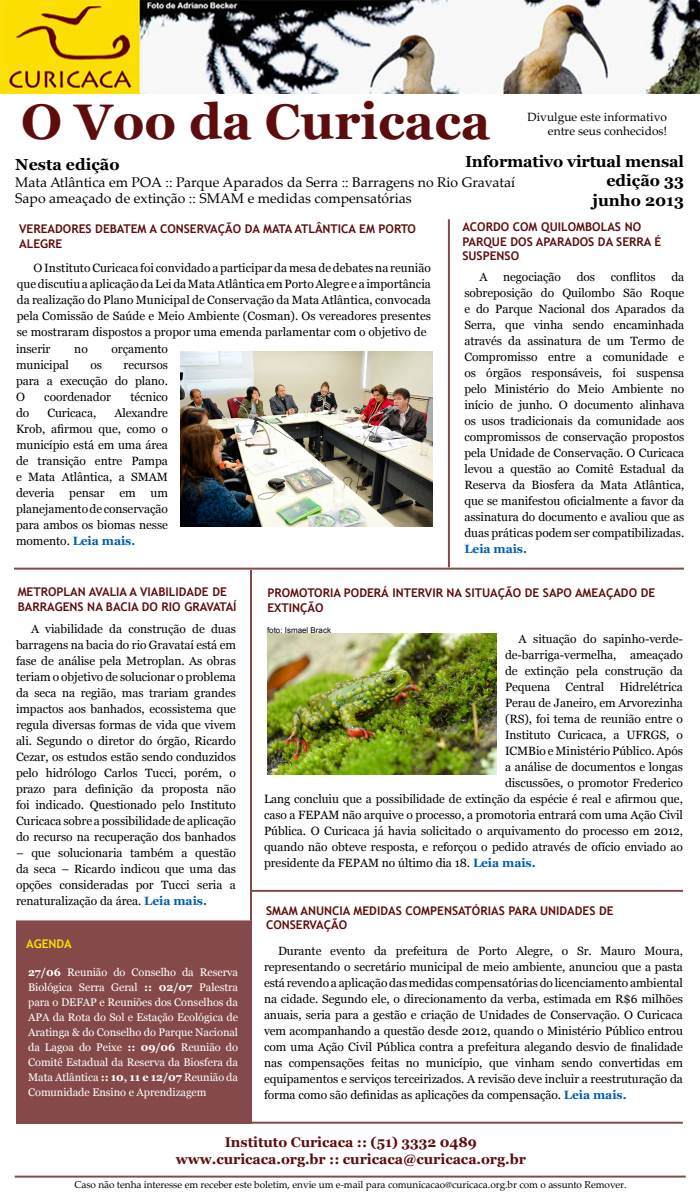
<style>
.page{position:relative;width:700px;height:1200px;background:#fff}
.page>*{position:absolute;margin:0;border:0;box-sizing:border-box;transform-origin:0 0}
.t1{font:700 50px "Georgia";color:#5d0d0d}
.t2{font:700 16px/19.2px "Georgia";color:#000;text-align:right}
.t3{font:14px "Palatino Linotype";color:#000}
.t4{font:700 14px "Georgia";letter-spacing:-.005em;color:#5d0d0d}
.t5{font:12px/16px "Georgia";letter-spacing:-.005em;color:#000;text-align:justify}
.t6{font:700 12px/14.4px "Trebuchet MS";color:#5d0d0d}
.t7{font:12px/14.4px "Palatino Linotype";color:#000;text-align:right}
.t8{font:700 12px "Trebuchet MS";color:#fcdf00}
.t9{font:11px/15px "Georgia";letter-spacing:-.005em;color:#fff;text-align:justify}
.t10{font:10px "Palatino Linotype";letter-spacing:-.005em;color:#000}
.t11{font:8px "Arial";color:#000}
.s1{font-weight:700;color:#005ead}
.s2{font-weight:700}
</style>
<div class="page">
<hr style="left:448px;top:219px;width:2px;height:348px;background:#5d0d0d">
<div style="left:16px;top:920px;width:236px;height:204px;background:#854949"></div>
<img style="left:0;top:0;width:700px;height:93px">
<hr style="left:14px;top:568px;width:670px;height:2px;background:#5d0d0d">
<hr style="left:15px;top:1176px;width:671px;height:2px;background:#5d0d0d">
<hr style="left:250px;top:570px;width:2px;height:351px;background:#5d0d0d">
<hr style="left:252px;top:890px;width:431px;height:2px;background:#5d0d0d">
<hr style="left:252px;top:1122px;width:431px;height:2px;background:#5d0d0d">
<img style="left:180px;top:352px;width:252px;height:174px">
<img style="left:267px;top:634px;width:229px;height:141px">
<p class="t1" style="left:21px;top:89px;width:471px">O Voo da Curicaca</p>
<p class="t2" style="left:465px;top:152px;width:221px">Informativo virtual mensal edição 33</p>
<p class="t2" style="left:592px;top:190px;width:93px">junho 2013</p>
<p class="t7" style="left:527px;top:109px;width:141px">Divulgue este informativo entre seus conhecidos!</p>
<p class="t2" style="left:15px;top:155px;width:106px">Nesta edição</p>
<p class="t3" style="left:15px;top:172px;width:501px">Mata Atlântica em POA :: Parque Aparados da Serra :: Barragens no Rio Gravataí</p>
<p class="t3" style="left:15px;top:189px;width:398px">Sapo ameaçado de extinção :: SMAM e medidas compensatórias</p>
<p class="t6" style="left:19px;top:222px;width:398px">VEREADORES DEBATEM A CONSERVAÇÃO DA MATA ATLÂNTICA EM PORTO<br>ALEGRE</p>
<p class="t5" style="left:17px;top:260px;width:416px;text-indent:17px">O Instituto Curicaca foi convidado a participar da mesa de debates na reunião que discutiu a aplicação da Lei da Mata Atlântica em Porto Alegre e a importância da realização do Plano Municipal de Conservação da Mata Atlântica, convocada pela Comissão de Saúde e Meio Ambiente (Cosman). Os vereadores presentes se mostraram dispostos a propor uma emenda parlamentar com o objetivo de</p>
<p class="t5" style="left:16px;top:341px;width:36px">inserir</p>
<p class="t5" style="left:74px;top:341px;width:15px">no</p>
<p class="t5" style="left:112px;top:341px;width:58px">orçamento</p>
<p class="t5" style="left:16px;top:357px;width:54px">municipal</p>
<p class="t5" style="left:90px;top:357px;width:13px">os</p>
<p class="t5" style="left:16px;top:357px;width:153px;text-indent:108px">recursos para a execução do plano.<br>O</p>
<p class="t5" style="left:44px;top:389px;width:68px">coordenador</p>
<p class="t5" style="left:130px;top:389px;width:39px">técnico</p>
<p class="t5" style="left:16px;top:405px;width:154px;text-indent:98px">Alexandre Krob, afirmou que, como o município está em uma área de transição entre Pampa e Mata Atlântica, a SMAM deveria pensar em um planejamento de conservação para ambos os biomas nesse momento. <span class="s1">Leia mais.</span></p>
<p class="t5" style="left:16px;top:405px;width:15px">do</p>
<p class="t5" style="left:47px;top:405px;width:50px">Curicaca,</p>
<p class="t6" style="left:462px;top:220px;width:200px">ACORDO COM QUILOMBOLAS NO<br>PARQUE DOS APARADOS DA SERRA É<br>SUSPENSO</p>
<p class="t5" style="left:479px;top:269px;width:10px">A</p>
<p class="t5" style="left:503px;top:269px;width:59px">negociação</p>
<p class="t5" style="left:577px;top:269px;width:20px">dos</p>
<p class="t5" style="left:611px;top:269px;width:46px">conflitos</p>
<p class="t5" style="left:464px;top:269px;width:222px;text-indent:207px">da sobreposição do Quilombo São Roque e do Parque Nacional dos Aparados da Serra, que vinha sendo encaminhada através da assinatura de um Termo de Compromisso entre a comunidade e os órgãos responsáveis, foi suspensa pelo Ministério do Meio Ambiente no início de junho. O documento alinhava os usos tradicionais da comunidade aos compromissos de conservação propostos pela Unidade de Conservação. O Curicaca levou a questão ao Comitê Estadual da Reserva da Biosfera da Mata Atlântica, que se manifestou oficialmente a favor da assinatura do documento e avaliou que as duas práticas podem ser compatibilizadas.<br><span class="s1">Leia mais.</span></p>
<p class="t6" style="left:18px;top:585px;width:220px">METROPLAN AVALIA A VIABILIDADE DE<br>BARRAGENS NA BACIA DO RIO GRAVATAÍ</p>
<p class="t5" style="left:16px;top:621px;width:222px;text-indent:15px">A viabilidade da construção de duas barragens na bacia do rio Gravataí está em fase de análise pela Metroplan. As obras teriam o objetivo de solucionar o problema da seca na região, mas trariam grandes impactos aos banhados, ecossistema que regula diversas formas de vida que vivem ali. Segundo o diretor do órgão, Ricardo Cezar, os estudos estão sendo conduzidos pelo hidrólogo Carlos Tucci, porém, o prazo para definição da proposta não foi indicado. Questionado pelo Instituto Curicaca sobre a possibilidade de aplicação do recurso na recuperação dos banhados</p>
<p class="t5" style="left:16px;top:845px;width:222px">– que solucionaria também a questão da seca – Ricardo indicou que uma das opções consideradas por Tucci seria a renaturalização da área. <span class="s1">Leia mais.</span></p>
<p class="t8" style="left:26px;top:937px;width:47px">AGENDA</p>
<p class="t9" style="left:28px;top:964px;width:211px"><span class="s2">27/06</span> Reunião do Conselho da Reserva Biológica Serra Geral <span class="s2">:: 02/07</span> Palestra para o DEFAP e Reuniões dos Conselhos da APA da Rota do Sol e Estação Ecológica de Aratinga &amp; do Conselho do Parque Nacional da Lagoa do Peixe <span class="s2">:: 09/06</span> Reunião do Comitê Estadual da Reserva da Biosfera da Mata Atlântica <span class="s2">:: 10, 11 e 12/07</span> Reunião da Comunidade Ensino e Aprendizagem</p>
<p class="t6" style="left:267px;top:586px;width:389px">PROMOTORIA PODERÁ INTERVIR NA SITUAÇÃO DE SAPO AMEAÇADO DE<br>EXTINÇÃO</p>
<p class="t11" style="left:267px;top:625px;width:66px">foto: Ismael Brack</p>
<p class="t5" style="left:505px;top:631px;width:179px;text-indent:14px">A situação do sapinho-verde&shy;de-barriga-vermelha, ameaçado de extinção pela construção da Pequena</p>
<p class="t5" style="left:505px;top:679px;width:180px;text-indent:114px">Hidrelétrica Perau de Janeiro, em Arvorezinha (RS), foi tema de reunião entre o Instituto Curicaca, a UFRGS, o ICMBio e Ministério Público. Após a análise de documentos e longas discussões, o promotor Frederico</p>
<p class="t5" style="left:565px;top:679px;width:40px">Central</p>
<p class="t5" style="left:264px;top:791px;width:421px">Lang concluiu que a possibilidade de extinção da espécie é real e afirmou que, caso a FEPAM não arquive o processo, a promotoria entrará com uma Ação Civil Pública. O Curicaca já havia solicitado o arquivamento do processo em 2012, quando não obteve resposta, e reforçou o pedido através de ofício enviado ao presidente da FEPAM no último dia 18. <span class="s1">Leia mais.</span></p>
<p class="t6" style="left:266px;top:903px;width:349px">SMAM ANUNCIA MEDIDAS COMPENSATÓRIAS PARA UNIDADES DE<br>CONSERVAÇÃO</p>
<p class="t5" style="left:264px;top:943px;width:420px;text-indent:14px">Durante evento da prefeitura de Porto Alegre, o Sr. Mauro Moura, representando o secretário municipal de meio ambiente, anunciou que a pasta está revendo a aplicação das medidas compensatórias do licenciamento ambiental na cidade. Segundo ele, o direcionamento da verba, estimada em R$6 milhões anuais, seria para a gestão e criação de Unidades de Conservação. O Curicaca vem acompanhando a questão desde 2012, quando o Ministério Público entrou com uma Ação Civil Pública contra a prefeitura alegando desvio de finalidade nas compensações feitas no município, que vinham sendo convertidas em equipamentos e serviços terceirizados. A revisão deve incluir a reestruturação da forma como são definidas as aplicações da compensação. <span class="s1">Leia mais.</span></p>
<p class="t4" style="left:225px;top:1133px;width:254px">Instituto Curicaca :: (51) 3332 0489</p>
<p class="t4" style="left:176px;top:1150px;width:352px">www.curicaca.org.br :: curicaca@curicaca.org.br</p>
<p class="t10" style="left:74px;top:1178px;width:554px">Caso não tenha interesse em receber este boletim, envie um e-mail para comunicacao@curicaca.org.br com o assunto Remover.</p>
</div>
